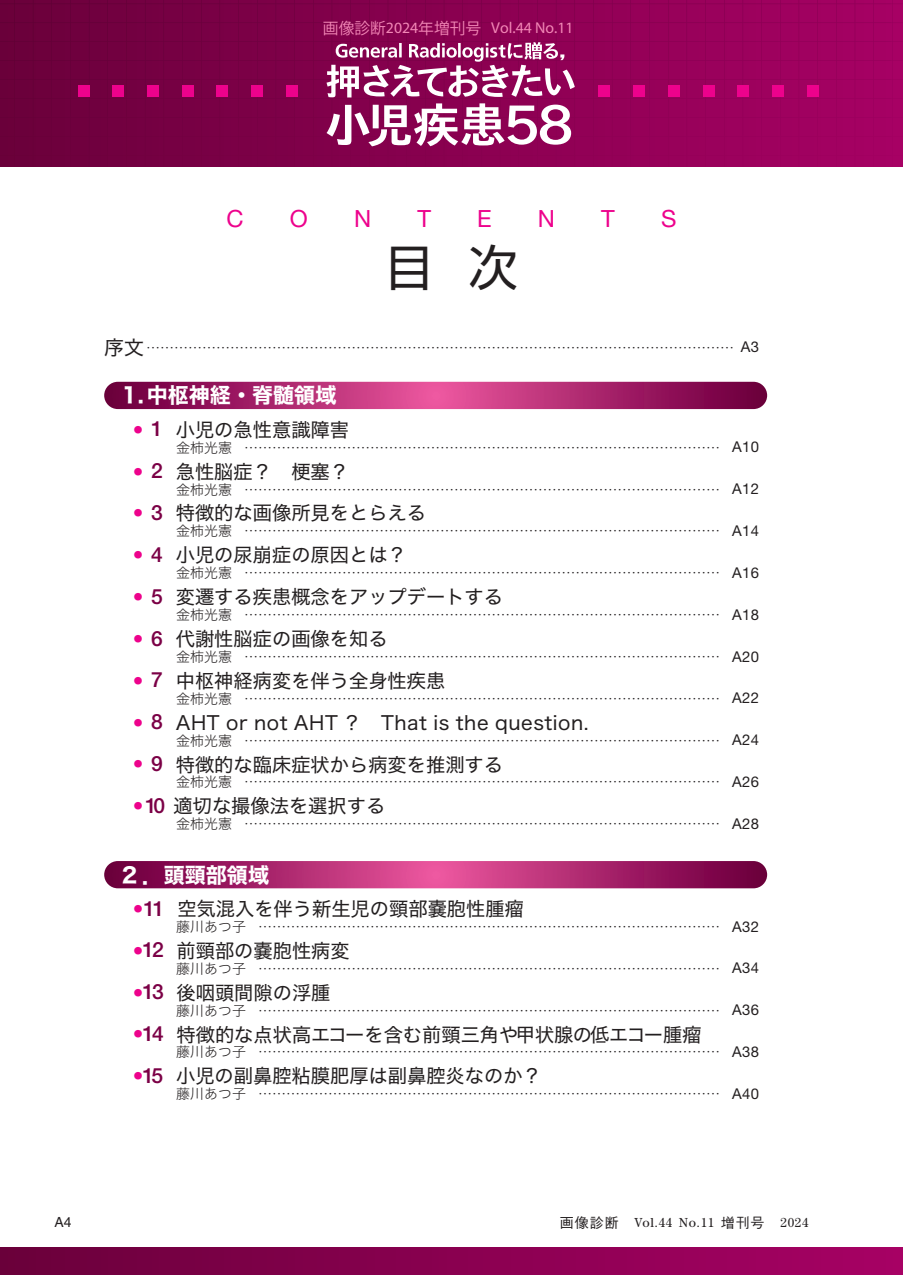
<style>
.page{position:relative;width:903px;height:1275px;background:#fff}
.page>*{position:absolute;margin:0;border:0;box-sizing:border-box;transform-origin:0 0}
.t1{font:49px "Shin Go Pro";color:#231f20}
.t2{font:23.8px "Helvetica Neue LT Std";color:#ed028c}
.t3{font:21px "Hiragino Sans W7";color:#fff}
.t4{font:19.25px "Hiragino Sans W4";color:#231f20}
.t5{font:19.25px "Hiragino Sans W4";letter-spacing:.03em;color:#231f20}
.t6{font:15.75px "Myriad Pro";color:#f287b6}
.t7{font:14px "Hiragino Sans W2";color:#231f20}
.t8{font:14px "Helvetica LT Std";color:#231f20}
.t9{font:13.12px "Century Std";letter-spacing:.05em;color:#231f20}
.s1{font-family:"Koz Go Pr 6 N"}
.s2{font-family:"Hiragino Sans W4";font-size:19.78px}
.s3{font-family:"Helvetica Neue LT Std";font-size:14.88px}
.s4{font-family:"Helvetica Neue LT Std";font-weight:500;font-size:21px;color:#7b0046}
.s5{font-family:"Gothic BBB Pro";font-weight:500;font-size:14px}
</style>
<div class="page">
<div style="left:0;top:0;width:903px;height:166px;background:#a50163"></div>
<svg style="left:0;top:0;width:873px;height:166px"></svg>
<div style="left:0;top:1248px;width:903px;height:27px;background:linear-gradient(to right,#6a003b,#a70164)"></div>
<div style="left:807px;top:85px;width:12px;height:12px;background:#ed028c"></div>
<div style="left:772px;top:85px;width:12px;height:12px;background:#ed028c"></div>
<div style="left:738px;top:85px;width:11px;height:12px;background:#ed028c"></div>
<div style="left:703px;top:85px;width:11px;height:12px;background:#ed028c"></div>
<div style="left:668px;top:85px;width:12px;height:12px;background:#ed028c"></div>
<div style="left:633px;top:85px;width:12px;height:12px;background:#ed028c"></div>
<div style="left:599px;top:85px;width:11px;height:12px;background:#ed028c"></div>
<div style="left:286px;top:85px;width:12px;height:12px;background:#ed028c"></div>
<div style="left:251px;top:85px;width:12px;height:12px;background:#ed028c"></div>
<div style="left:217px;top:85px;width:11px;height:12px;background:#ed028c"></div>
<div style="left:182px;top:85px;width:11px;height:12px;background:#ed028c"></div>
<div style="left:147px;top:85px;width:12px;height:12px;background:#ed028c"></div>
<div style="left:112px;top:85px;width:12px;height:12px;background:#ed028c"></div>
<div style="left:78px;top:85px;width:11px;height:12px;background:#ed028c"></div>
<svg style="left:104px;top:382px;width:663px;height:27px;background:#a9266c"></svg>
<svg style="left:104px;top:861px;width:663px;height:27px;background:#aa266c"></svg>
<svg style="left:326px;top:103px;width:245px;height:43px;background:#ba6c9a"></svg>
<svg style="left:326px;top:42px;width:249px;height:55px;background:#ad5086"></svg>
<p class="t6" style="left:323px;top:18px;width:252px"><span class="s1">画像診断</span>2024<span class="s1">年増刊号</span> Vol.44 No.11</p>
<h2 class="t2" style="left:226px;top:205px;width:19px">C</h2>
<h2 class="t2" style="left:290px;top:205px;width:20px">O</h2>
<h2 class="t2" style="left:354px;top:205px;width:19px">N</h2>
<h2 class="t2" style="left:417px;top:205px;width:15px">T</h2>
<h2 class="t2" style="left:477px;top:205px;width:16px">E</h2>
<h2 class="t2" style="left:538px;top:205px;width:19px">N</h2>
<h2 class="t2" style="left:601px;top:205px;width:15px">T</h2>
<h2 class="t2" style="left:661px;top:205px;width:17px">S</h2>
<h1 class="t1" style="left:385px;top:227px;width:134px">目 次</h1>
<p class="t7" style="left:104px;top:335px;width:656px"><span class="s2">序文</span> ……………………………………………………………………………………………………………… <span class="s3">A3</span></p>
<h3 class="t3" style="left:122px;top:379px;width:216px">1.中枢神経・脊髄領域</h3>
<h3 class="t4" style="left:134px;top:412px;width:217px"><sup>●</sup> <span class="s4">1</span> 小児の急性意識障害</h3>
<p class="t7" style="left:176px;top:435px;width:584px">金柿光憲 ………………………………………………………………………………………… <span class="s3">A10</span></p>
<h3 class="t4" style="left:134px;top:454px;width:217px"><sup>●</sup> <span class="s4">2</span> 急性脳症？　梗塞？</h3>
<p class="t7" style="left:176px;top:477px;width:584px">金柿光憲 ………………………………………………………………………………………… <span class="s3">A12</span></p>
<h3 class="t4" style="left:134px;top:496px;width:294px"><sup>●</sup> <span class="s4">3</span> 特徴的な画像所見をとらえる</h3>
<p class="t7" style="left:176px;top:519px;width:584px">金柿光憲 ………………………………………………………………………………………… <span class="s3">A14</span></p>
<h3 class="t4" style="left:134px;top:538px;width:274px"><sup>●</sup> <span class="s4">4</span> 小児の尿崩症の原因とは？</h3>
<p class="t7" style="left:176px;top:561px;width:584px">金柿光憲 ………………………………………………………………………………………… <span class="s3">A16</span></p>
<h3 class="t4" style="left:134px;top:580px;width:371px"><sup>●</sup> <span class="s4">5</span> 変遷する疾患概念をアップデートする</h3>
<p class="t7" style="left:176px;top:602px;width:584px">金柿光憲 ………………………………………………………………………………………… <span class="s3">A18</span></p>
<h3 class="t4" style="left:134px;top:621px;width:255px"><sup>●</sup> <span class="s4">6</span> 代謝性脳症の画像を知る</h3>
<p class="t7" style="left:176px;top:644px;width:584px">金柿光憲 ………………………………………………………………………………………… <span class="s3">A20</span></p>
<h3 class="t4" style="left:134px;top:663px;width:313px"><sup>●</sup> <span class="s4">7</span> 中枢神経病変を伴う全身性疾患</h3>
<p class="t7" style="left:176px;top:686px;width:584px">金柿光憲 ………………………………………………………………………………………… <span class="s3">A22</span></p>
<h3 class="t5" style="left:134px;top:705px;width:456px"><sup>●</sup> <span class="s4">8</span> AHT or not AHT ？　That is the question.</h3>
<p class="t7" style="left:176px;top:728px;width:584px">金柿光憲 ………………………………………………………………………………………… <span class="s3">A24</span></p>
<h3 class="t4" style="left:134px;top:747px;width:371px"><sup>●</sup> <span class="s4">9</span> 特徴的な臨床症状から病変を推測する</h3>
<p class="t7" style="left:176px;top:770px;width:584px">金柿光憲 ………………………………………………………………………………………… <span class="s3">A26</span></p>
<h3 class="t4" style="left:134px;top:789px;width:253px"><sup>●</sup> <span class="s4">10</span> 適切な撮像法を選択する</h3>
<p class="t7" style="left:176px;top:812px;width:584px">金柿光憲 ………………………………………………………………………………………… <span class="s3">A28</span></p>
<h3 class="t3" style="left:122px;top:858px;width:149px">2 ．頭頸部領域</h3>
<h3 class="t4" style="left:134px;top:891px;width:391px"><sup>●</sup><span class="s4">11</span> 空気混入を伴う新生児の頸部嚢胞性腫瘤</h3>
<p class="t7" style="left:176px;top:914px;width:584px">藤川あつ子 ……………………………………………………………………………………… <span class="s3">A32</span></p>
<h3 class="t4" style="left:134px;top:933px;width:217px"><sup>●</sup><span class="s4">12</span> 前頸部の嚢胞性病変</h3>
<p class="t7" style="left:176px;top:956px;width:584px">藤川あつ子 ……………………………………………………………………………………… <span class="s3">A34</span></p>
<h3 class="t4" style="left:134px;top:975px;width:198px"><sup>●</sup><span class="s4">13</span> 後咽頭間隙の浮腫</h3>
<p class="t7" style="left:176px;top:998px;width:584px">藤川あつ子 ……………………………………………………………………………………… <span class="s3">A36</span></p>
<h3 class="t4" style="left:134px;top:1017px;width:569px"><sup>●</sup><span class="s4">14</span> 特徴的な点状高エコーを含む前頸三角や甲状腺の低エコー腫瘤</h3>
<p class="t7" style="left:176px;top:1040px;width:584px">藤川あつ子 ……………………………………………………………………………………… <span class="s3">A38</span></p>
<h3 class="t4" style="left:134px;top:1059px;width:409px"><sup>●</sup><span class="s4">15</span> 小児の副鼻腔粘膜肥厚は副鼻腔炎なのか？</h3>
<p class="t7" style="left:176px;top:1082px;width:584px">藤川あつ子 ……………………………………………………………………………………… <span class="s3">A40</span></p>
<p class="t8" style="left:55px;top:1214px;width:19px">A4</p>
<p class="t9" style="left:560px;top:1215px;width:250px"><span class="s5">画像診断　</span>Vol.44 No.11 <span class="s5">増刊号　</span>2024</p>
</div>
